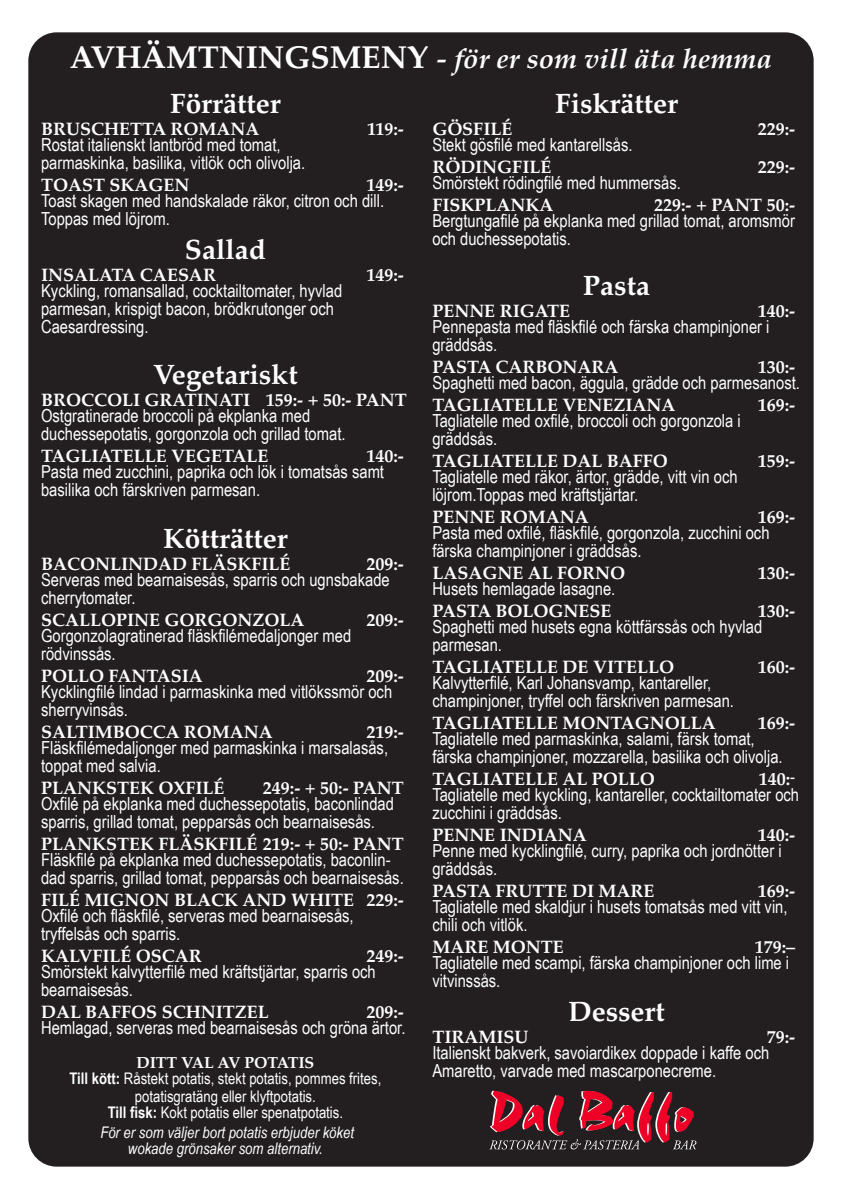
<style>
.page{position:relative;width:842px;height:1191px;background:#fff}
.page>*{position:absolute;margin:0;border:0;box-sizing:border-box;transform-origin:0 0}
.t1{font:700 28px "Palatino";color:#fff}
.t2{font:italic 700 27.8px "Palatino";color:#fff}
.t3{font:18px/18px "Arial Narrow";color:#fff}
.t4{font:700 18px "Palatino";color:#fff}
.t5{font:italic 16px/20px "Arial Narrow";color:#fff;text-align:center}
.t6{font:16px/18px "Arial Narrow";color:#fff;text-align:center}
.t7{font:700 16px "Palatino";color:#fff}
.s1{font-style:normal;font-size:31.6px}
.s2{font-weight:700}
.s3{font-weight:700;font-style:normal}
.s4{font-style:normal}
.s5{font-family:"Arial Narrow";font-weight:400}
</style>
<div class="page">
<div style="left:28px;top:32px;width:786px;height:1134px;background:#231f20;border-radius:28px"></div>
<svg style="left:489px;top:1090px;width:207px;height:59px"></svg>
<h2 class="t2" style="left:70px;top:35px;width:704px"><span class="s1">AVHÄMTNINGSMENY</span> - för er som vill äta hemma</h2>
<h1 class="t1" style="left:170px;top:80px;width:112px">Förrätter</h1>
<p class="t4" style="left:41px;top:114px;width:220px">BRUSCHETTA ROMANA</p>
<p class="t4" style="left:367px;top:114px;width:38px">119:-</p>
<p class="t3" style="left:41px;top:135px;width:266px">Rostat italienskt lantbröd med tomat, parmaskinka, basilika, vitlök och olivolja.</p>
<p class="t4" style="left:41px;top:170px;width:150px">TOAST SKAGEN</p>
<p class="t4" style="left:366px;top:170px;width:39px">149:-</p>
<p class="t3" style="left:41px;top:191px;width:344px">Toast skagen med handskalade räkor, citron och dill.<br>Toppas med löjrom.</p>
<h1 class="t1" style="left:185px;top:225px;width:82px">Sallad</h1>
<p class="t4" style="left:41px;top:259px;width:176px">INSALATA CAESAR</p>
<p class="t4" style="left:366px;top:259px;width:39px">149:-</p>
<p class="t3" style="left:41px;top:281px;width:303px">Kyckling, romansallad, cocktailtomater, hyvlad parmesan, krispigt bacon, brödkrutonger och<br>Caesardressing.</p>
<h1 class="t1" style="left:153px;top:351px;width:146px">Vegetariskt</h1>
<p class="t4" style="left:41px;top:385px;width:367px">BROCCOLI GRATINATI 159:- + 50:- PANT</p>
<p class="t3" style="left:41px;top:406px;width:306px">Ostgratinerade broccoli på ekplanka med duchessepotatis, gorgonzola och grillad tomat.</p>
<p class="t4" style="left:41px;top:441px;width:229px">TAGLIATELLE VEGETALE</p>
<p class="t4" style="left:366px;top:441px;width:39px">140:-</p>
<p class="t3" style="left:41px;top:462px;width:344px">Pasta med zucchini, paprika och lök i tomatsås samt basilika och färskriven parmesan.</p>
<h1 class="t1" style="left:163px;top:514px;width:126px">Kötträtter</h1>
<p class="t4" style="left:41px;top:548px;width:251px">BACONLINDAD FLÄSKFILÉ</p>
<p class="t4" style="left:366px;top:548px;width:39px">209:-</p>
<p class="t3" style="left:41px;top:570px;width:350px">Serveras med bearnaisesås, sparris och ugnsbakade cherrytomater.</p>
<p class="t4" style="left:41px;top:604px;width:265px">SCALLOPINE GORGONZOLA</p>
<p class="t4" style="left:366px;top:604px;width:39px">209:-</p>
<p class="t3" style="left:41px;top:626px;width:312px">Gorgonzolagratinerad fläskfilémedaljonger med rödvinssås.</p>
<p class="t4" style="left:41px;top:660px;width:163px">POLLO FANTASIA</p>
<p class="t4" style="left:366px;top:660px;width:39px">209:-</p>
<p class="t3" style="left:41px;top:682px;width:353px">Kycklingfilé lindad i parmaskinka med vitlökssmör och sherryvinsås.</p>
<p class="t4" style="left:41px;top:716px;width:233px">SALTIMBOCCA ROMANA</p>
<p class="t4" style="left:366px;top:716px;width:39px">219:-</p>
<p class="t3" style="left:41px;top:738px;width:348px">Fläskfilémedaljonger med parmaskinka i marsalasås, toppat med salvia.</p>
<p class="t4" style="left:41px;top:772px;width:185px">PLANKSTEK OXFILÉ</p>
<p class="t4" style="left:263px;top:772px;width:143px">249:- + 50:- PANT</p>
<p class="t3" style="left:41px;top:794px;width:354px">Oxfilé på ekplanka med duchessepotatis, baconlindad sparris, grillad tomat, pepparsås och bearnaisesås.</p>
<p class="t4" style="left:41px;top:828px;width:364px">PLANKSTEK FLÄSKFILÉ 219:- + 50:- PANT</p>
<p class="t3" style="left:41px;top:850px;width:364px">Fläskfilé på ekplanka med duchessepotatis, baconlin&shy;dad sparris, grillad tomat, pepparsås och bearnaisesås.</p>
<p class="t4" style="left:41px;top:884px;width:364px">FILÉ MIGNON BLACK AND WHITE 229:-</p>
<p class="t3" style="left:41px;top:906px;width:314px">Oxfilé och fläskfilé, serveras med bearnaisesås, tryffelsås och sparris.</p>
<p class="t4" style="left:41px;top:940px;width:162px">KALVFILÉ OSCAR</p>
<p class="t4" style="left:366px;top:940px;width:39px">249:-</p>
<p class="t3" style="left:41px;top:962px;width:336px">Smörstekt kalvytterfilé med kräftstjärtar, sparris och bearnaisesås.</p>
<p class="t4" style="left:41px;top:996px;width:229px">DAL BAFFOS SCHNITZEL</p>
<p class="t4" style="left:366px;top:996px;width:39px">209:-</p>
<p class="t3" style="left:41px;top:1018px;width:366px">Hemlagad, serveras med bearnaisesås och gröna ärtor.</p>
<p class="t7" style="left:136px;top:1049px;width:179px">DITT VAL AV POTATIS</p>
<p class="t6" style="left:69px;top:1069px;width:313px"><span class="s2">Till kött:</span> Råstekt potatis, stekt potatis, pommes frites, potatisgratäng eller klyftpotatis.</p>
<p class="t5" style="left:100px;top:1102px;width:255px"><span class="s3">Till fisk:</span> <span class="s4">Kokt potatis eller spenatpotatis.<br></span>För er som väljer bort potatis erbjuder köket</p>
<p class="t5" style="left:128px;top:1138px;width:196px">wokade grönsaker som alternativ.</p>
<h1 class="t1" style="left:555px;top:80px;width:124px">Fiskrätter</h1>
<p class="t4" style="left:432px;top:114px;width:81px">GÖSFILÉ</p>
<p class="t4" style="left:758px;top:114px;width:39px">229:-</p>
<p class="t3" style="left:432px;top:135px;width:202px">Stekt gösfilé med kantarellsås.</p>
<p class="t4" style="left:432px;top:152px;width:120px">RÖDINGFILÉ</p>
<p class="t4" style="left:758px;top:152px;width:39px">229:-</p>
<p class="t3" style="left:432px;top:173px;width:250px">Smörstekt rödingfilé med hummersås.</p>
<p class="t4" style="left:432px;top:190px;width:123px">FISKPLANKA</p>
<p class="t4" style="left:654px;top:190px;width:143px">229:- + PANT 50:-</p>
<p class="t3" style="left:432px;top:211px;width:364px">Bergtungafilé på ekplanka med grillad tomat, aromsmör och duchessepotatis.</p>
<h1 class="t1" style="left:583px;top:261px;width:68px">Pasta</h1>
<p class="t4" style="left:432px;top:295px;width:139px">PENNE RIGATE</p>
<p class="t4" style="left:758px;top:295px;width:39px">140:-</p>
<p class="t3" style="left:432px;top:317px;width:339px">Pennepasta med fläskfilé och färska champinjoner i gräddsås.</p>
<p class="t4" style="left:432px;top:351px;width:188px">PASTA CARBONARA</p>
<p class="t4" style="left:758px;top:351px;width:39px">130:-</p>
<p class="t3" style="left:432px;top:373px;width:369px">Spaghetti med bacon, äggula, grädde och parmesanost.</p>
<p class="t4" style="left:432px;top:389px;width:245px">TAGLIATELLE VENEZIANA</p>
<p class="t4" style="left:758px;top:389px;width:39px">169:-</p>
<p class="t3" style="left:432px;top:411px;width:310px">Tagliatelle med oxfilé, broccoli och gorgonzola i gräddsås.</p>
<p class="t4" style="left:432px;top:445px;width:237px">TAGLIATELLE DAL BAFFO</p>
<p class="t4" style="left:758px;top:445px;width:39px">159:-</p>
<p class="t3" style="left:432px;top:467px;width:307px">Tagliatelle med räkor, ärtor, grädde, vitt vin och löjrom.Toppas med kräftstjärtar.</p>
<p class="t4" style="left:432px;top:501px;width:158px">PENNE ROMANA</p>
<p class="t4" style="left:758px;top:501px;width:39px">169:-</p>
<p class="t3" style="left:432px;top:523px;width:339px">Pasta med oxfilé, fläskfilé, gorgonzola, zucchini och färska champinjoner i gräddsås.</p>
<p class="t4" style="left:432px;top:557px;width:194px">LASAGNE AL FORNO</p>
<p class="t4" style="left:758px;top:557px;width:39px">130:-</p>
<p class="t3" style="left:432px;top:579px;width:184px">Husets hemlagade lasagne.</p>
<p class="t4" style="left:432px;top:595px;width:181px">PASTA BOLOGNESE</p>
<p class="t4" style="left:758px;top:595px;width:39px">130:-</p>
<p class="t3" style="left:432px;top:617px;width:331px">Spaghetti med husets egna köttfärssås och hyvlad parmesan.</p>
<p class="t4" style="left:432px;top:651px;width:243px">TAGLIATELLE DE VITELLO</p>
<p class="t4" style="left:758px;top:651px;width:39px">160:-</p>
<p class="t3" style="left:432px;top:673px;width:303px">Kalvytterfilé, Karl Johansvamp, kantareller, champinjoner, tryffel och färskriven parmesan.</p>
<p class="t4" style="left:432px;top:707px;width:285px">TAGLIATELLE MONTAGNOLLA</p>
<p class="t4" style="left:758px;top:707px;width:39px">169:-</p>
<p class="t3" style="left:432px;top:729px;width:352px">Tagliatelle med parmaskinka, salami, färsk tomat, färska champinjoner, mozzarella, basilika och olivolja.</p>
<p class="t4" style="left:432px;top:763px;width:224px">TAGLIATELLE AL POLLO</p>
<p class="t4" style="left:759px;top:763px;width:38px">140:<span class="s5">-</span></p>
<p class="t3" style="left:432px;top:785px;width:368px">Tagliatelle med kyckling, kantareller, cocktailtomater och zucchini i gräddsås.</p>
<p class="t4" style="left:432px;top:819px;width:156px">PENNE INDIANA</p>
<p class="t4" style="left:758px;top:819px;width:39px">140:-</p>
<p class="t3" style="left:432px;top:841px;width:351px">Penne med kycklingfilé, curry, paprika och jordnötter i gräddsås.</p>
<p class="t4" style="left:432px;top:875px;width:224px">PASTA FRUTTE DI MARE</p>
<p class="t4" style="left:758px;top:875px;width:39px">169:-</p>
<p class="t3" style="left:432px;top:897px;width:357px">Tagliatelle med skaldjur i husets tomatsås med vitt vin, chili och vitlök.</p>
<p class="t4" style="left:432px;top:931px;width:133px">MARE MONTE</p>
<p class="t4" style="left:755px;top:931px;width:42px">179:–</p>
<p class="t3" style="left:432px;top:953px;width:358px">Tagliatelle med scampi, färska champinjoner och lime i vitvinssås.</p>
<h1 class="t1" style="left:568px;top:987px;width:98px">Dessert</h1>
<p class="t4" style="left:432px;top:1021px;width:98px">TIRAMISU</p>
<p class="t4" style="left:767px;top:1021px;width:30px">79:-</p>
<p class="t3" style="left:432px;top:1042px;width:339px">Italienskt bakverk, savoiardikex doppade i kaffe och<br>Amaretto, varvade med mascarponecreme.</p>
</div>
